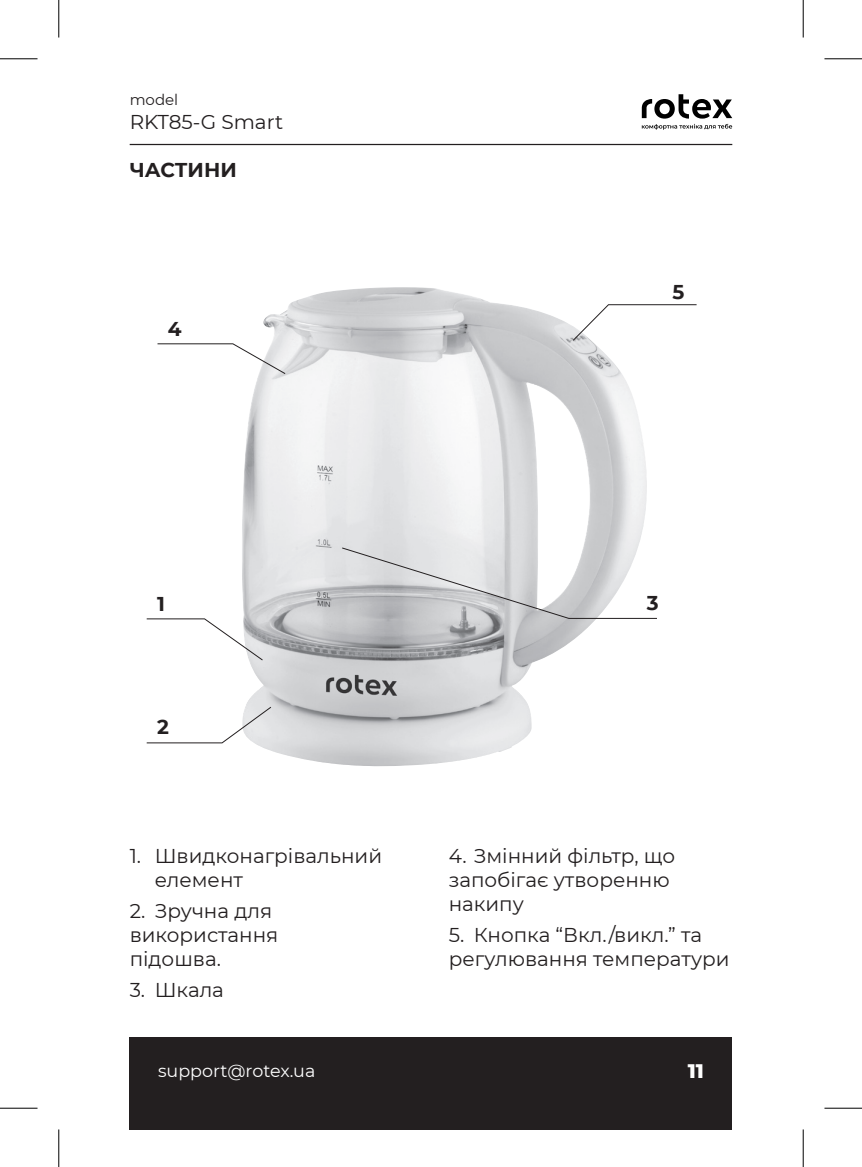
<style>
.page{position:relative;width:862px;height:1167px;background:#fff}
.page>*{position:absolute;margin:0;border:0;box-sizing:border-box;transform-origin:0 0}
.Attention{font:20px/24px "Montserrat";color:#231f20}
.PlainText{font:700 20px "Montserrat";color:#231f20}
.Attention-2{font:700 20px "Montserrat";color:#231f20}
.t1{font:800 20px "Montserrat";color:#fff}
.t2{font:17.5px "Montserrat";color:#fff}
.t3{font:15px "Montserrat";color:#231f20}
</style>
<div class="page">
<div style="left:130px;top:1037px;width:602px;height:92px;background:#231f20"></div>
<hr style="left:130px;top:144px;width:602px;height:1px;background:#231f20">
<svg style="left:642px;top:94px;width:90px;height:36px"></svg>
<img style="left:242px;top:287px;width:405px;height:480px">
<svg style="left:146px;top:618px;width:117px;height:43px"></svg>
<svg style="left:572px;top:304px;width:125px;height:37px"></svg>
<svg style="left:341px;top:547px;width:316px;height:72px"></svg>
<svg style="left:157px;top:343px;width:129px;height:31px"></svg>
<svg style="left:146px;top:706px;width:126px;height:37px"></svg>
<hr style="left:0;top:58px;width:38px;height:1px;background:#000">
<hr style="left:824px;top:58px;width:38px;height:1px;background:#000">
<hr style="left:0;top:1107px;width:38px;height:1px;background:#000">
<hr style="left:824px;top:1107px;width:38px;height:1px;background:#000">
<hr style="left:58px;top:0;width:1px;height:37px;background:#000">
<hr style="left:58px;top:1129px;width:1px;height:37px;background:#000">
<hr style="left:802px;top:0;width:1px;height:37px;background:#000">
<hr style="left:802px;top:1129px;width:1px;height:37px;background:#000">
<p class="t3" style="left:130px;top:90px;width:50px">model</p>
<p class="Attention" style="left:130px;top:110px;width:155px">RKT85-G Smart</p>
<p class="PlainText" style="left:130px;top:156px;width:109px">ЧАСТИНИ</p>
<p class="Attention-2" style="left:168px;top:314px;width:15px">4</p>
<p class="Attention-2" style="left:672px;top:278px;width:13px">5</p>
<p class="Attention-2" style="left:157px;top:589px;width:9px">1</p>
<p class="Attention-2" style="left:157px;top:712px;width:13px">2</p>
<p class="Attention" style="left:155px;top:843px;width:229px;text-indent:-25px">1. Швидконагрівальний елемент</p>
<p class="Attention" style="left:130px;top:898px;width:150px">2. Зручна для використання підошва.</p>
<p class="Attention" style="left:130px;top:977px;width:96px">3. Шкала</p>
<p class="Attention-2" style="left:647px;top:588px;width:13px">3</p>
<p class="Attention" style="left:449px;top:843px;width:228px">4. Змінний фільтр, що запобігає утворенню накипу</p>
<p class="Attention" style="left:449px;top:922px;width:282px">5. Кнопка “Вкл./викл.” та регулювання температури</p>
<p class="t2" style="left:158px;top:1058px;width:159px">support@rotex.ua</p>
<p class="t1" style="left:687px;top:1056px;width:18px">11</p>
</div>
